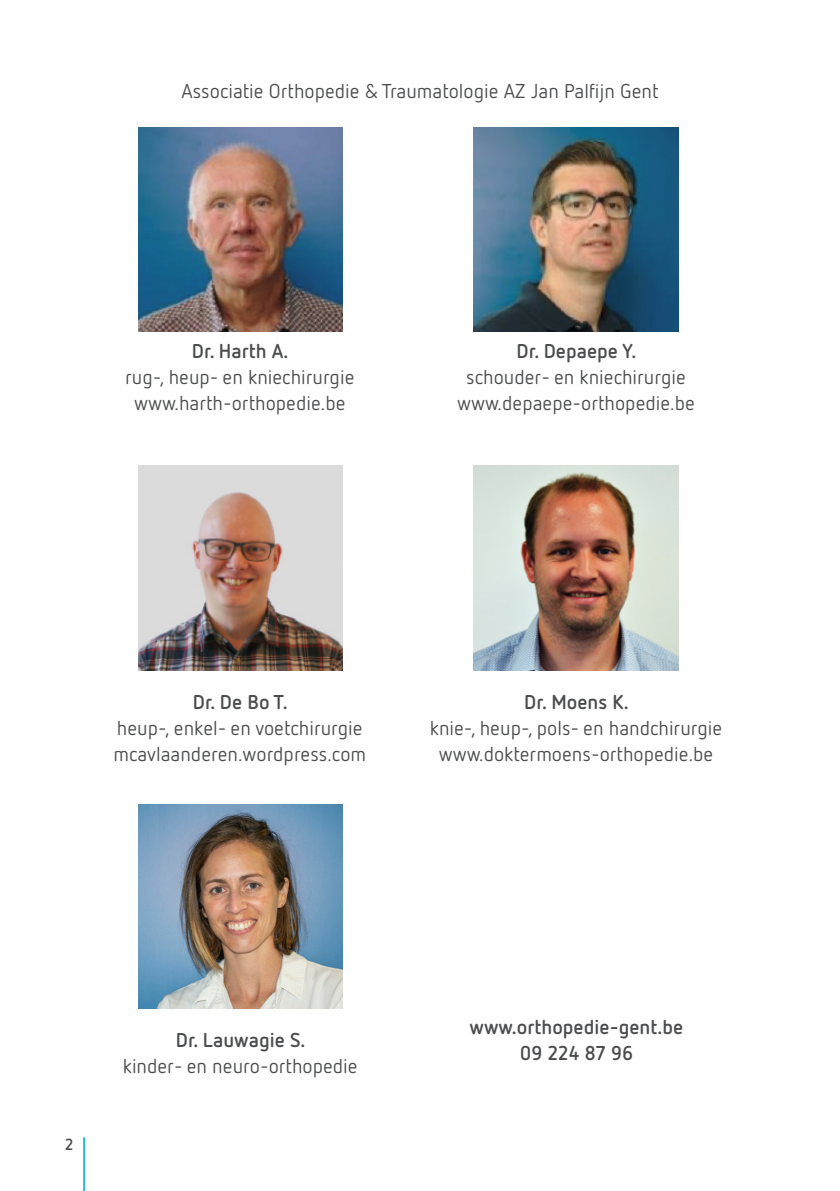
<style>
.page{position:relative;width:840px;height:1191px;background:#fff}
.page>*{position:absolute;margin:0;border:0;box-sizing:border-box;transform-origin:0 0}
.Bodytekst{font:20px "Netto OT";color:#4b4c4d}
.Bodytekst-2{font:700 20px "Netto OT";color:#4b4c4d}
.t1{font:700 16px "Netto OT";color:#4b4c4d}
</style>
<div class="page">
<hr style="left:83px;top:1137px;width:2px;height:54px;background:#21bdc2">
<img style="left:138px;top:127px;width:204px;height:205px">
<img style="left:473px;top:127px;width:204px;height:205px">
<img style="left:138px;top:465px;width:204px;height:205px">
<img style="left:473px;top:465px;width:204px;height:205px">
<img style="left:138px;top:804px;width:204px;height:204px">
<p class="Bodytekst" style="left:181px;top:79px;width:478px">Associatie Orthopedie &amp; Traumatologie AZ Jan Palfijn Gent</p>
<p class="Bodytekst-2" style="left:192px;top:338px;width:98px">Dr. Harth A.</p>
<p class="Bodytekst" style="left:125px;top:365px;width:231px">rug-, heup- en kniechirurgie</p>
<p class="Bodytekst" style="left:134px;top:391px;width:213px">www.harth-orthopedie.be</p>
<p class="Bodytekst-2" style="left:516px;top:338px;width:121px">Dr. Depaepe Y.</p>
<p class="Bodytekst" style="left:466px;top:365px;width:221px">schouder- en kniechirurgie</p>
<p class="Bodytekst" style="left:457px;top:391px;width:239px">www.depaepe-orthopedie.be</p>
<p class="Bodytekst-2" style="left:193px;top:689px;width:96px">Dr. De Bo T.</p>
<p class="Bodytekst" style="left:117px;top:716px;width:247px">heup-, enkel- en voetchirurgie</p>
<p class="Bodytekst" style="left:113px;top:742px;width:254px">mcavlaanderen.wordpress.com</p>
<p class="Bodytekst-2" style="left:524px;top:689px;width:106px">Dr. Moens K.</p>
<p class="Bodytekst" style="left:429px;top:716px;width:294px">knie-, heup-, pols- en handchirurgie</p>
<p class="Bodytekst" style="left:438px;top:742px;width:276px">www.doktermoens-orthopedie.be</p>
<p class="t1" style="left:65px;top:1134px;width:10px">2</p>
<p class="Bodytekst-2" style="left:176px;top:1027px;width:131px">Dr. Lauwagie S.</p>
<p class="Bodytekst" style="left:123px;top:1054px;width:236px">kinder- en neuro-orthopedie</p>
<p class="Bodytekst-2" style="left:469px;top:1014px;width:215px">www.orthopedie-gent.be</p>
<p class="Bodytekst-2" style="left:519px;top:1040px;width:115px">09 224 87 96</p>
</div>
